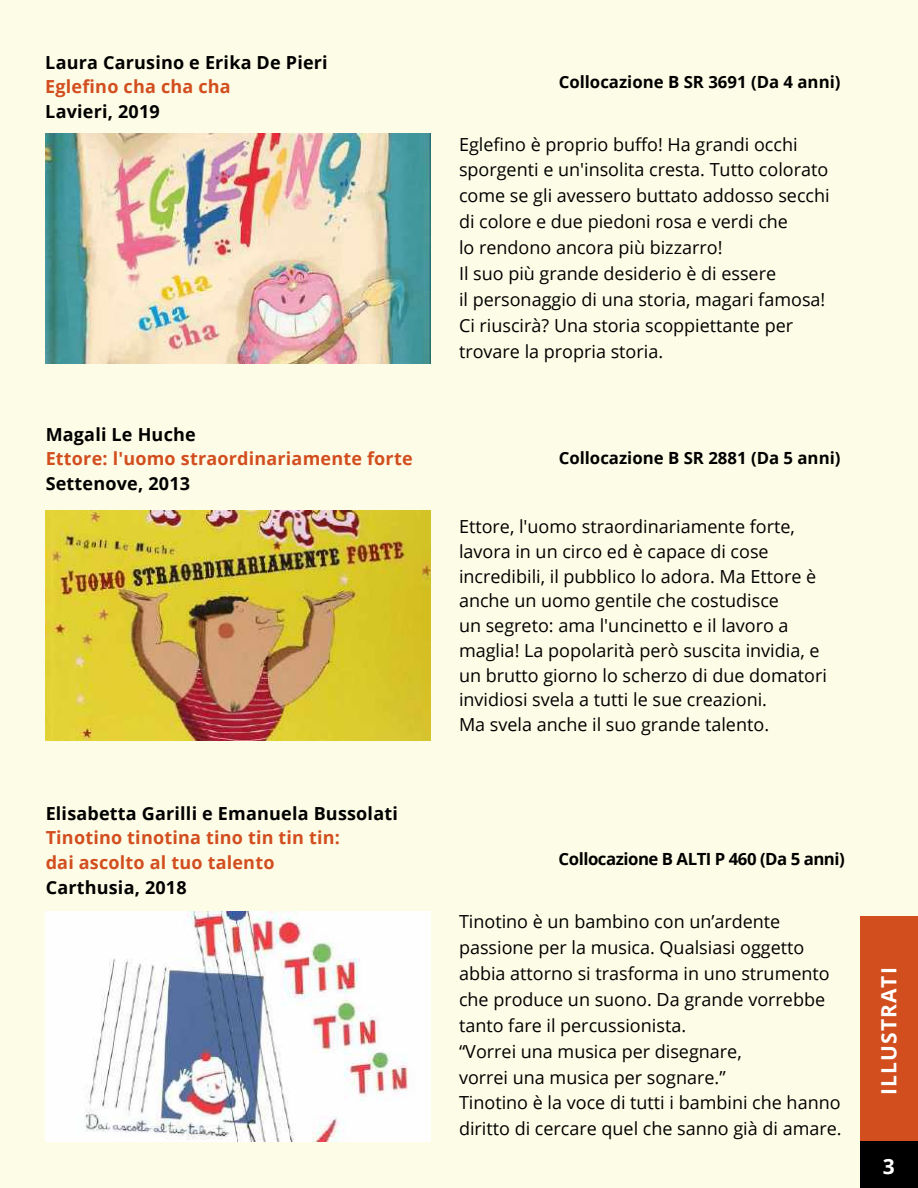
<style>
.page{position:relative;width:918px;height:1188px;background:#fdfce6}
.page>*{position:absolute;margin:0;border:0;box-sizing:border-box;transform-origin:0 0}
.t1{font:700 21px "Open Sans";letter-spacing:.05em;color:#fff}
.t2{font:18px/25.8px "Open Sans";color:#000}
.t3{font:700 18px "Open Sans";letter-spacing:.01em;color:#000}
.t4{font:700 18px/24.8px "Open Sans";letter-spacing:.01em;color:#d24e1f}
.t5{font:700 16.8px "Open Sans";color:#000}
.t6{font:700 16.8px "Open Sans";letter-spacing:-.03em;color:#000}
</style>
<div class="page">
<div style="left:861px;top:917px;width:57px;height:224px;background:#d24e1f"></div>
<div style="left:861px;top:1141px;width:57px;height:47px;background:#000"></div>
<img style="left:45px;top:134px;width:385px;height:229px">
<img style="left:45px;top:511px;width:385px;height:229px">
<img style="left:45px;top:912px;width:385px;height:229px">
<p class="t3" style="left:45px;top:49px;width:284px">Laura Carusino e Erika De Pieri</p>
<p class="t4" style="left:45px;top:74px;width:187px">Eglefino cha cha cha</p>
<p class="t3" style="left:45px;top:99px;width:116px">Lavieri, 2019</p>
<p class="t3" style="left:46px;top:422px;width:152px">Magali Le Huche</p>
<p class="t4" style="left:46px;top:446px;width:368px">Ettore: l'uomo straordinariamente forte</p>
<p class="t3" style="left:46px;top:471px;width:146px">Settenove, 2013</p>
<p class="t3" style="left:46px;top:800px;width:354px">Elisabetta Garilli e Emanuela Bussolati</p>
<p class="t4" style="left:46px;top:825px;width:296px">Tinotino tinotina tino tin tin tin: dai ascolto al tuo talento</p>
<p class="t3" style="left:46px;top:875px;width:143px">Carthusia, 2018</p>
<p class="t5" style="left:559px;top:70px;width:283px">Collocazione B SR 3691 (Da 4 anni)</p>
<p class="t2" style="left:459px;top:131px;width:372px">Eglefino è proprio buffo! Ha grandi occhi sporgenti e un'insolita cresta. Tutto colorato come se gli avessero buttato addosso secchi di colore e due piedoni rosa e verdi che<br>lo rendono ancora più bizzarro!<br>Il suo più grande desiderio è di essere<br>il personaggio di una storia, magari famosa!<br>Ci riuscirà? Una storia scoppiettante per trovare la propria storia.</p>
<p class="t5" style="left:559px;top:446px;width:283px">Collocazione B SR 2881 (Da 5 anni)</p>
<p class="t2" style="left:459px;top:514px;width:369px;line-height:24.8px">Ettore, l'uomo straordinariamente forte, lavora in un circo ed è capace di cose incredibili, il pubblico lo adora. Ma Ettore è anche un uomo gentile che costudisce<br>un segreto: ama l'uncinetto e il lavoro a maglia! La popolarità però suscita invidia, e un brutto giorno lo scherzo di due domatori invidiosi svela a tutti le sue creazioni.<br>Ma svela anche il suo grande talento.</p>
<p class="t6" style="left:559px;top:847px;width:288px">Collocazione B ALTI P 460 (Da 5 anni)</p>
<p class="t2" style="left:459px;top:908px;width:384px">Tinotino è un bambino con un’ardente passione per la musica. Qualsiasi oggetto abbia attorno si trasforma in uno strumento che produce un suono. Da grande vorrebbe tanto fare il percussionista.<br>“Vorrei una musica per disegnare,<br>vorrei una musica per sognare.”<br>Tinotino è la voce di tutti i bambini che hanno diritto di cercare quel che sanno già di amare.</p>
<p class="t1" style="left:874px;top:1095px;width:129px;rotate:-90deg">ILLUSTRATI</p>
<p class="t1" style="left:883px;top:1152px;width:13px">3</p>
</div>
